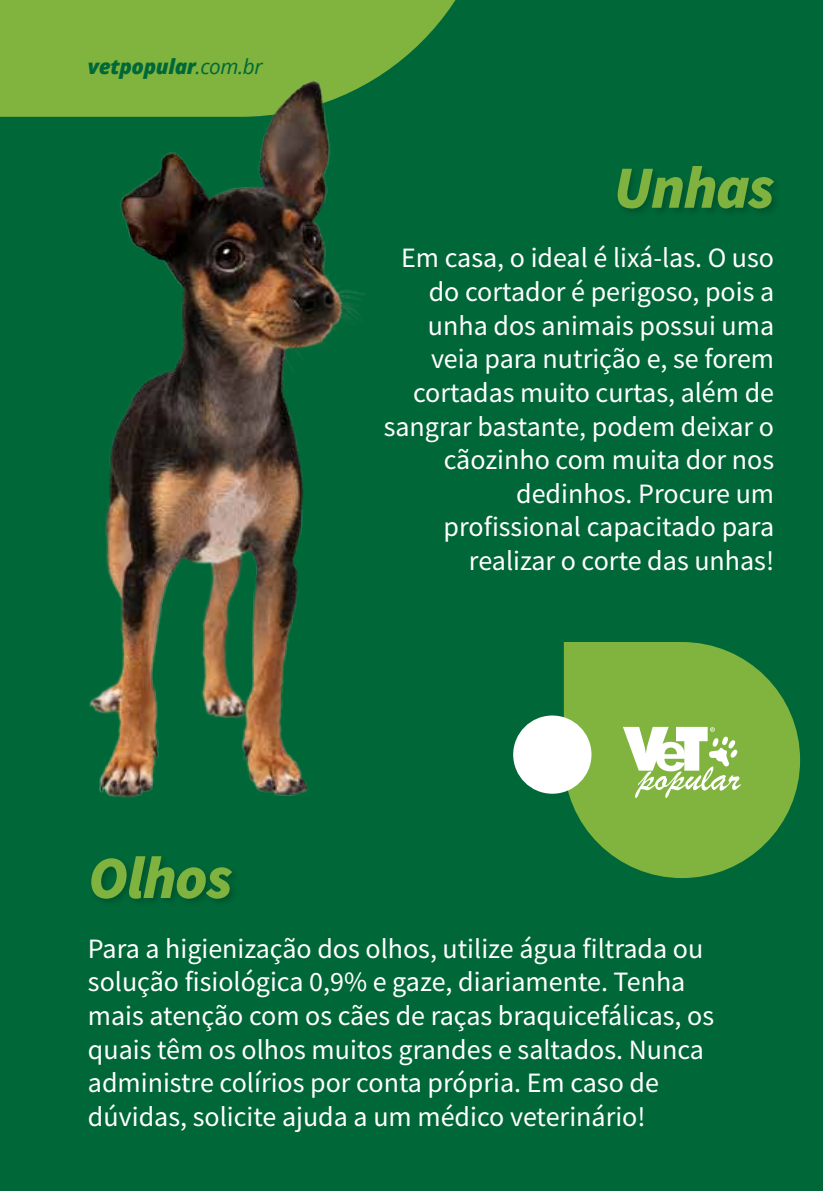
<style>
.page{position:relative;width:823px;height:1191px;background:#fff}
.page>*{position:absolute;margin:0;border:0;box-sizing:border-box;transform-origin:0 0}
.t1{font:italic 900 60px "Source Sans Pro";letter-spacing:-.02em;color:#80b23f}
.t2{font:28px/33.6px "Source Sans Pro";color:#fff;text-align:right}
.t3{font:italic 800 20.6px "Open Sans";letter-spacing:-.02em;color:#006838}
.s1{font-weight:400}
</style>
<div class="page">
<div style="left:0;top:0;width:822px;height:1191px;background:#006838"></div>
<svg style="left:0;top:0;width:456px;height:117px;fill:#80b43f"></svg>
<img style="left:49px;top:56px;width:316px;height:742px">
<svg style="left:563px;top:642px;width:236px;height:236px;fill:#80b43f"></svg>
<div style="left:513px;top:715px;width:78px;height:78px;background:#fff;border-radius:50%"></div>
<svg style="left:622px;top:727px;width:118px;height:71px"></svg>
<p class="t3" style="left:88px;top:50px;width:176px">vetpopular<span class="s1">.com.br</span></p>
<h1 class="t1" style="left:88px;top:836px;width:146px">Olhos</h1>
<h1 class="t1" style="left:612px;top:146px;width:162px">Unhas</h1>
<p class="t2" style="left:383px;top:241px;width:392px">Em casa, o ideal é lixá-las. O uso do cortador é perigoso, pois a unha dos animais possui uma veia para nutrição e, se forem cortadas muito curtas, além de sangrar bastante, podem deixar o cãozinho com muita dor nos dedinhos. Procure um profissional capacitado para realizar o corte das unhas!</p>
<p class="t2" style="left:88px;top:931px;width:627px;text-align:left">Para a higienização dos olhos, utilize água filtrada ou solução fisiológica 0,9% e gaze, diariamente. Tenha mais atenção com os cães de raças braquicefálicas, os quais têm os olhos muitos grandes e saltados. Nunca administre colírios por conta própria. Em caso de dúvidas, solicite ajuda a um médico veterinário!</p>
</div>
